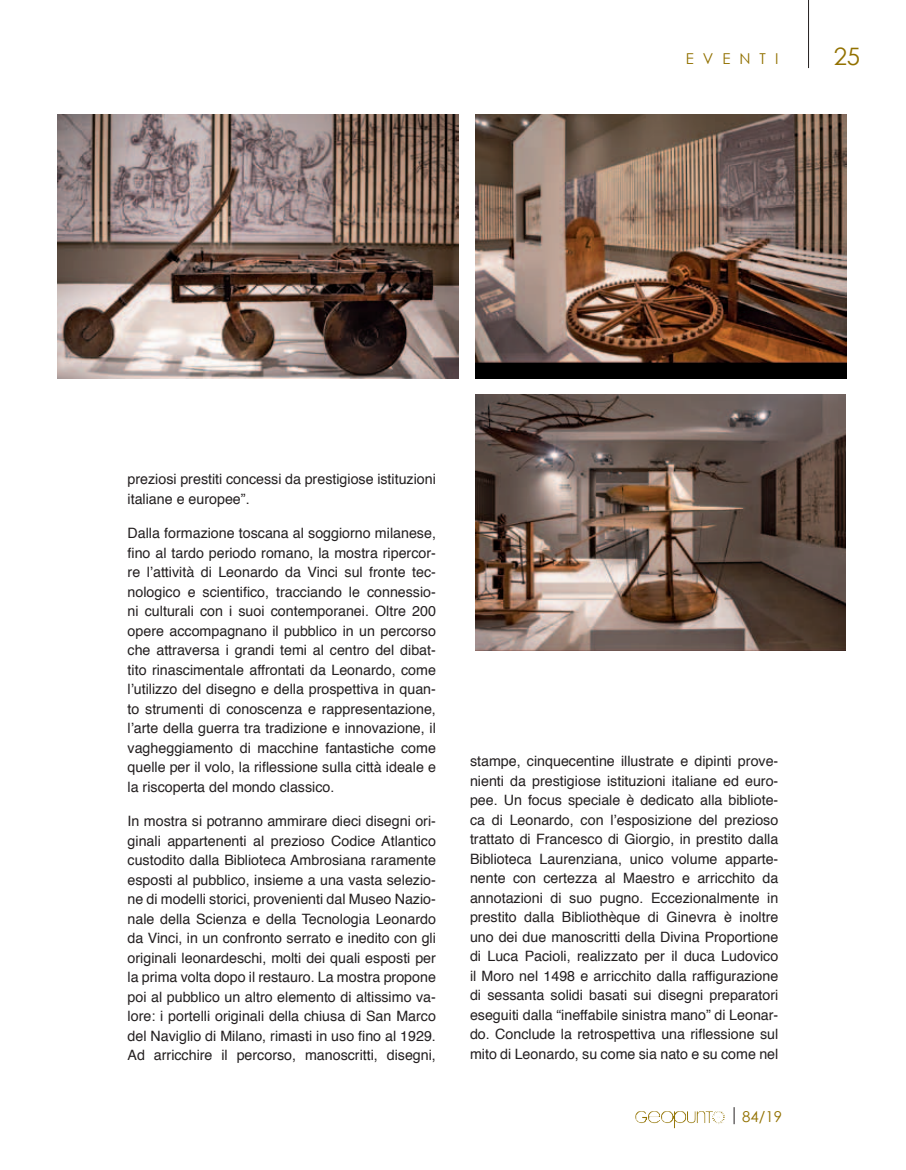
<style>
.page{position:relative;width:906px;height:1170px;background:#fff}
.page>*{position:absolute;margin:0;border:0;box-sizing:border-box;transform-origin:0 0}
.t1{font:24px "Century Gothic";color:#927100}
.t2{font:15px "Century Gothic";letter-spacing:.6em;color:#927100}
.t3{font:14.25px/19.5px "Helvetica";color:#231f20;text-align:justify}
</style>
<div class="page">
<hr style="left:808px;top:0;width:1px;height:68px;background:#231f20">
<svg style="left:733px;top:1107px;width:1px;height:17px"></svg>
<svg style="left:712px;top:1111px;width:10px;height:12px"></svg>
<img style="left:475px;top:115px;width:371px;height:264px">
<img style="left:475px;top:394px;width:371px;height:257px">
<img style="left:58px;top:115px;width:400px;height:264px">
<p class="t2" style="left:686px;top:50px;width:94px">EVENTI</p>
<h1 class="t1" style="left:833px;top:41px;width:28px">25</h1>
<p class="t3" style="left:128px;top:470px;width:310px">preziosi prestiti concessi da prestigiose istituzioni italiane e europee”.</p>
<p class="t3" style="left:128px;top:524px;width:310px">Dalla formazione toscana al soggiorno milanese, fino al tardo periodo romano, la mostra ripercor&shy;re l’attività di Leonardo da Vinci sul fronte tec&shy;nologico e scientifico, tracciando le connessio&shy;ni culturali con i suoi contemporanei. Oltre 200 opere accompagnano il pubblico in un percorso che attraversa i grandi temi al centro del dibat&shy;tito rinascimentale affrontati da Leonardo, come l’utilizzo del disegno e della prospettiva in quan&shy;to strumenti di conoscenza e rappresentazione, l’arte della guerra tra tradizione e innovazione, il vagheggiamento di macchine fantastiche come quelle per il volo, la riflessione sulla città ideale e la riscoperta del mondo classico.</p>
<p class="t3" style="left:128px;top:812px;width:310px">In mostra si potranno ammirare dieci disegni ori&shy;ginali appartenenti al prezioso Codice Atlantico custodito dalla Biblioteca Ambrosiana raramente esposti al pubblico, insieme a una vasta selezio&shy;ne di modelli storici, provenienti dal Museo Nazio&shy;nale della Scienza e della Tecnologia Leonardo da Vinci, in un confronto serrato e inedito con gli originali leonardeschi, molti dei quali esposti per la prima volta dopo il restauro. La mostra propone poi al pubblico un altro elemento di altissimo va&shy;lore: i portelli originali della chiusa di San Marco del Naviglio di Milano, rimasti in uso fino al 1929.<br>Ad arricchire il percorso, manoscritti, disegni,</p>
<p class="t3" style="left:470px;top:751px;width:310px">stampe, cinquecentine illustrate e dipinti prove&shy;nienti da prestigiose istituzioni italiane ed euro&shy;pee. Un focus speciale è dedicato alla bibliote&shy;ca di Leonardo, con l’esposizione del prezioso trattato di Francesco di Giorgio, in prestito dalla Biblioteca Laurenziana, unico volume apparte&shy;nente con certezza al Maestro e arricchito da annotazioni di suo pugno. Eccezionalmente in prestito dalla Bibliothèque di Ginevra è inoltre uno dei due manoscritti della Divina Proportione di Luca Pacioli, realizzato per il duca Ludovico il Moro nel 1498 e arricchito dalla raffigurazione di sessanta solidi basati sui disegni preparatori eseguiti dalla “ineffabile sinistra mano” di Leonar&shy;do. Conclude la retrospettiva una riflessione sul mito di Leonardo, su come sia nato e su come nel</p>
<p class="t2" style="left:742px;top:1106px;width:41px">84/19</p>
</div>
